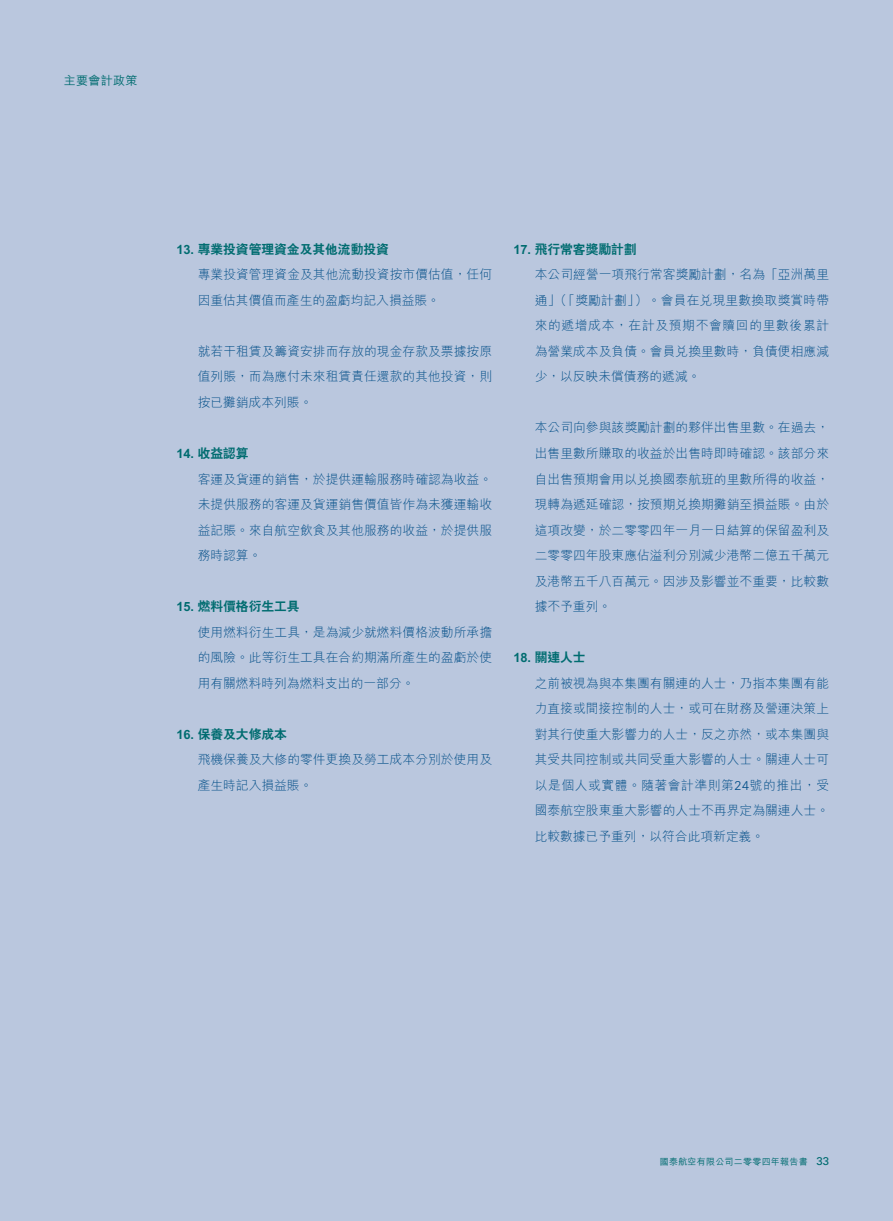
<style>
.page{position:relative;width:893px;height:1221px;background:#fff}
.page>*{position:absolute;margin:0;border:0;box-sizing:border-box;transform-origin:0 0}
.t1{font:300 12.75px/25.5px "M Hei";letter-spacing:.005em;color:#004d87;text-align:justify}
.t2{font:800 12.75px "C Hei 2";color:#006c70}
.t3{font:500 12px "M Hei";letter-spacing:.03em;color:#006c70}
.t4{font:500 9px "M Hei";letter-spacing:.03em;color:#006c70}
.s1{font-family:"Univers"}
.s2{font-family:"Univers";font-weight:400;font-size:11.25px}
</style>
<div class="page">
<div style="left:0;top:0;width:893px;height:1220px;background:#bac7de"></div>
<p class="t3" style="left:64px;top:74px;width:75px">主要會計政策</p>
<p class="t2" style="left:176px;top:242px;width:214px">13. 專業投資管理資金及其他流動投資</p>
<p class="t1" style="left:198px;top:262px;width:296px">專業投資管理資金及其他流動投資按市價估值，任何因重估其價值而產生的盈虧均記入損益賬。</p>
<p class="t1" style="left:198px;top:339px;width:296px">就若干租賃及籌資安排而存放的現金存款及票據按原值列賬，而為應付未來租賃責任還款的其他投資，則按已攤銷成本列賬。</p>
<p class="t2" style="left:176px;top:446px;width:74px">14. 收益認算</p>
<p class="t1" style="left:198px;top:466px;width:296px">客運及貨運的銷售，於提供運輸服務時確認為收益。未提供服務的客運及貨運銷售價值皆作為未獲運輸收益記賬。來自航空飲食及其他服務的收益，於提供服務時認算。</p>
<p class="t2" style="left:176px;top:599px;width:125px">15. 燃料價格衍生工具</p>
<p class="t1" style="left:198px;top:619px;width:296px">使用燃料衍生工具，是為減少就燃料價格波動所承擔的風險。此等衍生工具在合約期滿所產生的盈虧於使用有關燃料時列為燃料支出的一部分。</p>
<p class="t2" style="left:176px;top:727px;width:112px">16. 保養及大修成本</p>
<p class="t1" style="left:198px;top:747px;width:296px">飛機保養及大修的零件更換及勞工成本分別於使用及產生時記入損益賬。</p>
<p class="t2" style="left:513px;top:242px;width:125px">17. 飛行常客獎勵計劃</p>
<p class="t1" style="left:535px;top:262px;width:296px">本公司經營一項飛行常客獎勵計劃，名為「亞洲萬里通」（「獎勵計劃」）。會員在兌現里數換取獎賞時帶來的遞增成本，在計及預期不會贖回的里數後累計為營業成本及負債。會員兌換里數時，負債便相應減少，以反映未償債務的遞減。</p>
<p class="t1" style="left:535px;top:415px;width:296px">本公司向參與該獎勵計劃的夥伴出售里數。在過去，出售里數所賺取的收益於出售時即時確認。該部分來自出售預期會用以兌換國泰航班的里數所得的收益，現轉為遞延確認，按預期兌換期攤銷至損益賬。由於這項改變，於二零零四年一月一日結算的保留盈利及二零零四年股東應佔溢利分別減少港幣二億五千萬元及港幣五千八百萬元。因涉及影響並不重要，比較數據不予重列。</p>
<p class="t2" style="left:513px;top:650px;width:74px">18. 關連人士</p>
<p class="t1" style="left:535px;top:670px;width:296px">之前被視為與本集團有關連的人士，乃指本集團有能力直接或間接控制的人士，或可在財務及營運決策上對其行使重大影響力的人士，反之亦然，或本集團與其受共同控制或共同受重大影響的人士。關連人士可以是個人或實體。隨著會計準則第<span class="s1">24</span>號的推出，受國泰航空股東重大影響的人士不再界定為關連人士。比較數據已予重列，以符合此項新定義。</p>
<p class="t4" style="left:660px;top:1157px;width:171px">國泰航空有限公司二零零四年報告書 <span class="s2">33</span></p>
</div>
